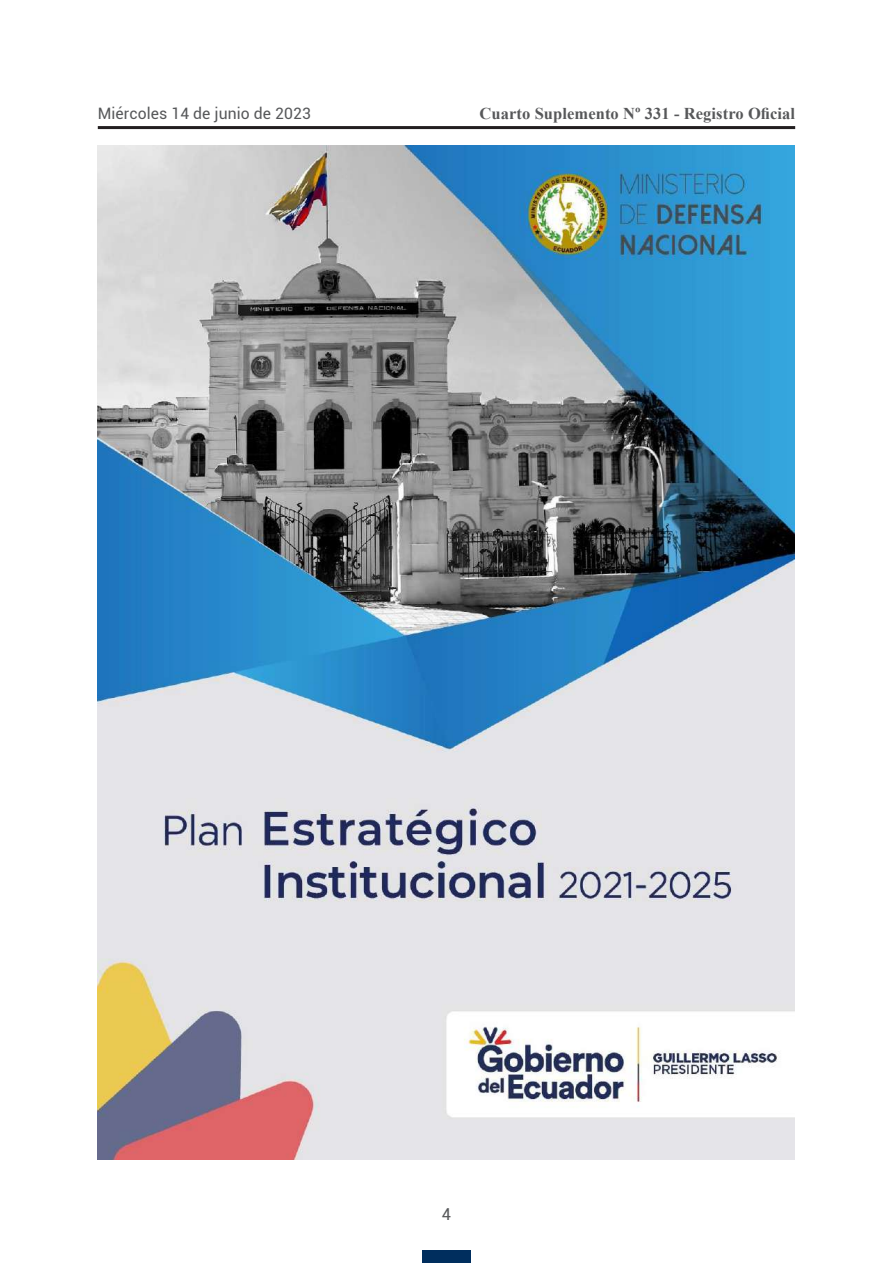
<style>
.page{position:relative;width:893px;height:1263px;background:#fff}
.page>*{position:absolute;margin:0;border:0;box-sizing:border-box;transform-origin:0 0}
.t1{font:700 16.5px "Times New Roman";letter-spacing:.005em;color:#57585a}
.t2{font:16.5px "Roboto";color:#57585a}
.t3{font:15.75px "Roboto";letter-spacing:.005em;color:#57585a}
</style>
<div class="page">
<hr style="left:98px;top:126px;width:697px;height:3px;background:#231f20">
<div style="left:422px;top:1250px;width:49px;height:13px;background:#002e5e"></div>
<img style="left:98px;top:146px;width:697px;height:1013px">
<p class="t3" style="left:98px;top:102px;width:215px">Miércoles 14 de junio de 2023</p>
<p class="t1" style="left:480px;top:102px;width:317px">Cuarto Suplemento Nº 331 - Registro Oficial</p>
<p class="t2" style="left:442px;top:1203px;width:11px">4</p>
</div>
